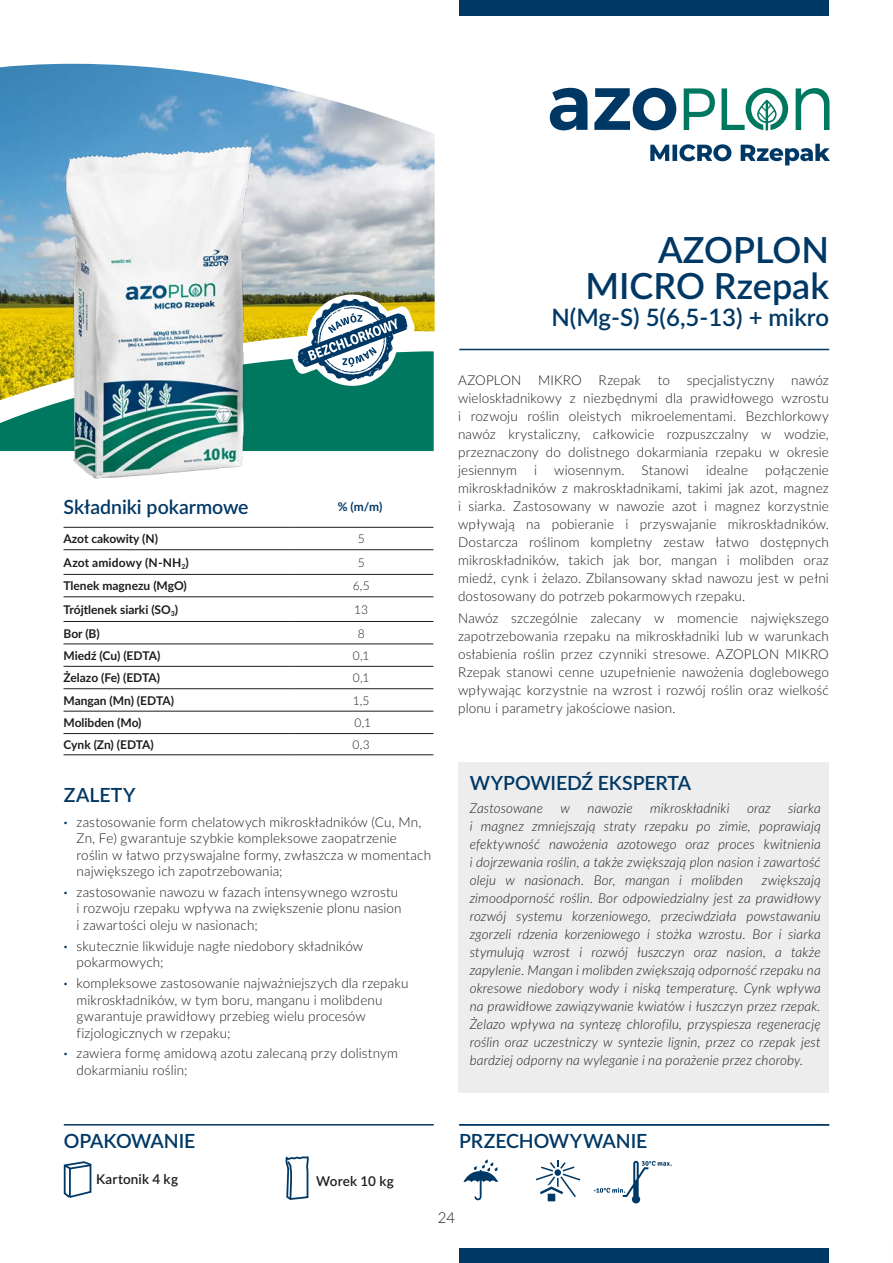
<style>
.page{position:relative;width:893px;height:1263px;background:#fff}
.page>*{position:absolute;margin:0;border:0;box-sizing:border-box;transform-origin:0 0}
.Produkt_-_nazwa{font:600 36px/36px "Lato";color:#003865;text-align:right}
.Produkt_-_nazwa-2{font:600 24px "Lato";color:#003865}
.Heading_2{font:600 19.5px "Lato";letter-spacing:-.005em;color:#003865}
.t1{font:300 15px "Lato";color:#1d1d1b}
.t2{font:300 13.5px/18px "Lato";letter-spacing:.01em;color:#1d1d1b}
.t3{font:italic 300 13.5px/18px "Lato";letter-spacing:.01em;color:#1d1d1b;text-align:justify}
.t4{font:600 13.5px "Lato";letter-spacing:.01em;color:#1d1d1b}
.tabela{font:700 12px "Lato";color:#1d1d1b}
.t5{font:300 12px "Lato";color:#1d1d1b}
.t6{font:700 12px "Lato";color:#003865}
.s1{font-weight:700;color:#003865}
</style>
<div class="page">
<hr style="left:64px;top:1124px;width:370px;height:1px;background:#003865">
<img style="left:0;top:64px;width:435px;height:268px">
<img style="left:27px;top:144px;width:290px;height:335px">
<hr style="left:459px;top:349px;width:370px;height:1px;background:#003865">
<svg style="left:550px;top:88px;width:38px;height:42px"></svg>
<svg style="left:594px;top:88px;width:82px;height:42px"></svg>
<svg style="left:684px;top:88px;width:31px;height:42px"></svg>
<svg style="left:796px;top:88px;width:33px;height:42px"></svg>
<svg style="left:721px;top:88px;width:67px;height:42px"></svg>
<svg style="left:650px;top:144px;width:180px;height:21px"></svg>
<hr style="left:289px;top:549px;width:144px;height:1px;background:#1d1d1b">
<hr style="left:289px;top:574px;width:144px;height:1px;background:#1d1d1b">
<hr style="left:289px;top:596px;width:144px;height:1px;background:#1d1d1b">
<hr style="left:289px;top:621px;width:144px;height:1px;background:#1d1d1b">
<hr style="left:289px;top:644px;width:144px;height:1px;background:#1d1d1b">
<hr style="left:289px;top:666px;width:144px;height:1px;background:#1d1d1b">
<hr style="left:289px;top:688px;width:144px;height:1px;background:#1d1d1b">
<hr style="left:289px;top:711px;width:144px;height:1px;background:#1d1d1b">
<hr style="left:289px;top:733px;width:144px;height:1px;background:#1d1d1b">
<hr style="left:64px;top:754px;width:225px;height:1px;background:#1d1d1b">
<hr style="left:289px;top:754px;width:144px;height:1px;background:#1d1d1b">
<hr style="left:289px;top:527px;width:144px;height:1px;background:#1d1d1b">
<hr style="left:64px;top:549px;width:225px;height:1px;background:#1d1d1b">
<hr style="left:64px;top:527px;width:225px;height:1px;background:#1d1d1b">
<hr style="left:64px;top:574px;width:225px;height:1px;background:#1d1d1b">
<hr style="left:64px;top:596px;width:225px;height:1px;background:#1d1d1b">
<hr style="left:64px;top:621px;width:225px;height:1px;background:#1d1d1b">
<hr style="left:64px;top:644px;width:225px;height:1px;background:#1d1d1b">
<hr style="left:64px;top:666px;width:225px;height:1px;background:#1d1d1b">
<hr style="left:64px;top:688px;width:225px;height:1px;background:#1d1d1b">
<hr style="left:64px;top:711px;width:225px;height:1px;background:#1d1d1b">
<hr style="left:64px;top:733px;width:225px;height:1px;background:#1d1d1b">
<div style="left:458px;top:763px;width:371px;height:330px;background:#ededed"></div>
<svg style="left:285px;top:1156px;width:24px;height:44px"></svg>
<svg style="left:63px;top:1161px;width:29px;height:37px"></svg>
<hr style="left:459px;top:1124px;width:370px;height:1px;background:#003865">
<svg style="left:463px;top:1159px;width:35px;height:41px"></svg>
<div style="left:548px;top:1194px;width:7px;height:7px;background:#003865"></div>
<svg style="left:536px;top:1160px;width:44px;height:37px"></svg>
<div style="left:554px;top:1169px;width:7px;height:7px;background:#003865;border-radius:50%"></div>
<svg style="left:594px;top:1161px;width:78px;height:42px"></svg>
<img style="left:0;top:291px;width:434px;height:160px">
<div style="left:459px;top:0;width:370px;height:16px;background:#003865"></div>
<div style="left:459px;top:1248px;width:370px;height:15px;background:#003865"></div>
<p class="Heading_2" style="left:64px;top:493px;width:187px">Składniki pokarmowe</p>
<p class="t6" style="left:338px;top:498px;width:46px">% (m/m)</p>
<p class="tabela" style="left:64px;top:530px;width:96px">Azot cakowity (N)</p>
<p class="t5" style="left:358px;top:531px;width:8px">5</p>
<p class="tabela" style="left:64px;top:554px;width:127px">Azot amidowy (N-NH<sub>2</sub>)</p>
<p class="t5" style="left:358px;top:554px;width:8px">5</p>
<p class="tabela" style="left:64px;top:577px;width:125px">Tlenek magnezu (MgO)</p>
<p class="t5" style="left:353px;top:578px;width:18px">6,5</p>
<p class="tabela" style="left:64px;top:601px;width:116px">Trójtlenek siarki (SO<sub>3</sub>)</p>
<p class="t5" style="left:354px;top:601px;width:15px">13</p>
<p class="tabela" style="left:64px;top:624px;width:38px">Bor (B)</p>
<p class="t5" style="left:358px;top:625px;width:8px">8</p>
<p class="tabela" style="left:64px;top:647px;width:98px">Miedź (Cu) (EDTA)</p>
<p class="t5" style="left:353px;top:647px;width:18px">0,1</p>
<p class="tabela" style="left:64px;top:669px;width:98px">Żelazo (Fe) (EDTA)</p>
<p class="t5" style="left:353px;top:670px;width:18px">0,1</p>
<p class="tabela" style="left:64px;top:691px;width:112px">Mangan (Mn) (EDTA)</p>
<p class="t5" style="left:353px;top:692px;width:18px">1,5</p>
<p class="tabela" style="left:64px;top:714px;width:80px">Molibden (Mo)</p>
<p class="t5" style="left:354px;top:714px;width:18px">0,1</p>
<p class="tabela" style="left:64px;top:736px;width:92px">Cynk (Zn) (EDTA)</p>
<p class="t5" style="left:353px;top:736px;width:19px">0,3</p>
<p class="Heading_2" style="left:64px;top:780px;width:73px">ZALETY</p>
<p class="t2" style="left:77px;top:813px;width:356px;line-height:16.5px;text-indent:-13px"><span class="s1">·</span> zastosowanie form chelatowych mikroskładników (Cu, Mn, Zn, Fe) gwarantuje szybkie kompleksowe zaopatrzenie roślin w łatwo przyswajalne formy, zwłaszcza w momentach największego ich zapotrzebowania;</p>
<p class="t2" style="left:77px;top:883px;width:327px;line-height:16.5px;text-indent:-13px"><span class="s1">·</span> zastosowanie nawozu w fazach intensywnego wzrostu i rozwoju rzepaku wpływa na zwiększenie plonu nasion i zawartości oleju w nasionach;</p>
<p class="t2" style="left:77px;top:937px;width:288px;line-height:16.5px;text-indent:-13px"><span class="s1">·</span> skutecznie likwiduje nagłe niedobory składników pokarmowych;</p>
<p class="t2" style="left:77px;top:974px;width:334px;line-height:16.5px;text-indent:-13px"><span class="s1">·</span> kompleksowe zastosowanie najważniejszych dla rzepaku mikroskładników, w tym boru, manganu i molibdenu gwarantuje prawidłowy przebieg wielu procesów fizjologicznych w rzepaku;</p>
<p class="t2" style="left:77px;top:1045px;width:323px;line-height:16.5px;text-indent:-13px"><span class="s1">·</span> zawiera formę amidową azotu zalecaną przy dolistnym dokarmianiu roślin;</p>
<p class="Produkt_-_nazwa" style="left:585px;top:231px;width:245px">AZOPLON<br>MICRO Rzepak</p>
<p class="Produkt_-_nazwa-2" style="left:552px;top:300px;width:279px">N(Mg-S) 5(6,5-13) + mikro</p>
<p class="t2" style="left:458px;top:371px;width:372px;text-align:justify">AZOPLON MIKRO Rzepak to specjalistyczny nawóz wieloskładnikowy z niezbędnymi dla prawidłowego wzrostu i rozwoju roślin oleistych mikroelementami. Bezchlorkowy nawóz krystaliczny, całkowicie rozpuszczalny w wodzie, przeznaczony do dolistnego dokarmiania rzepaku w okresie jesiennym</p>
<p class="t2" style="left:458px;top:461px;width:372px;text-align:justify;text-indent:307px">połączenie mikroskładników z makroskładnikami, takimi jak azot, magnez i siarka. Zastosowany w nawozie azot i magnez korzystnie wpływają na pobieranie i przyswajanie mikroskładników.<br>Dostarcza roślinom kompletny zestaw łatwo dostępnych mikroskładników, takich jak bor, mangan i molibden oraz miedź, cynk i żelazo. Zbilansowany skład nawozu jest w pełni dostosowany do potrzeb pokarmowych rzepaku.</p>
<p class="t2" style="left:458px;top:609px;width:372px;text-align:justify">Nawóz szczególnie zalecany w momencie największego zapotrzebowania rzepaku na mikroskładniki lub w warunkach osłabienia roślin przez czynniki stresowe. AZOPLON MIKRO Rzepak stanowi cenne uzupełnienie nawożenia doglebowego wpływając korzystnie na wzrost i rozwój roślin oraz wielkość plonu i parametry jakościowe nasion.</p>
<p class="t2" style="left:534px;top:461px;width:4px">i</p>
<p class="t2" style="left:554px;top:461px;width:72px">wiosennym.</p>
<p class="t2" style="left:642px;top:461px;width:49px">Stanowi</p>
<p class="t2" style="left:706px;top:461px;width:44px">idealne</p>
<p class="Heading_2" style="left:470px;top:769px;width:223px">WYPOWIEDŹ EKSPERTA</p>
<p class="t3" style="left:470px;top:798px;width:75px">Zastosowane</p>
<p class="t3" style="left:561px;top:798px;width:11px">w</p>
<p class="t3" style="left:588px;top:798px;width:47px">nawozie</p>
<p class="t3" style="left:650px;top:798px;width:81px">mikroskładniki</p>
<p class="t3" style="left:747px;top:798px;width:25px">oraz</p>
<p class="t3" style="left:470px;top:798px;width:353px;text-indent:319px">siarka i magnez zmniejszają straty rzepaku po zimie, poprawiają efektywność nawożenia azotowego oraz proces kwitnienia i dojrzewania roślin, a także zwiększają plon nasion i zawartość oleju w nasionach. Bor, mangan i molibden</p>
<p class="t3" style="left:470px;top:870px;width:353px;text-indent:292px">zwiększają zimoodporność roślin. Bor odpowiedzialny jest za prawidłowy rozwój systemu korzeniowego, przeciwdziała powstawaniu zgorzeli rdzenia korzeniowego i stożka wzrostu. Bor i siarka stymulują wzrost i rozwój łuszczyn oraz nasion, a także zapylenie. Mangan i molibden zwiększają odporność rzepaku na okresowe niedobory wody i niską temperaturę. Cynk wpływa na prawidłowe zawiązywanie kwiatów i łuszczyn przez rzepak.<br>Żelazo wpływa na syntezę chlorofilu, przyspiesza regenerację roślin oraz uczestniczy w syntezie lignin, przez co rzepak jest bardziej odporny na wyleganie i na porażenie przez choroby.</p>
<h3 class="Heading_2" style="left:64px;top:1127px;width:133px">OPAKOWANIE</h3>
<h3 class="Heading_2" style="left:459px;top:1127px;width:190px">PRZECHOWYWANIE</h3>
<p class="t4" style="left:96px;top:1169px;width:83px">Kartonik 4 kg</p>
<p class="t4" style="left:316px;top:1171px;width:79px">Worek 10 kg</p>
<p class="t1" style="left:438px;top:1207px;width:19px">24</p>
</div>
